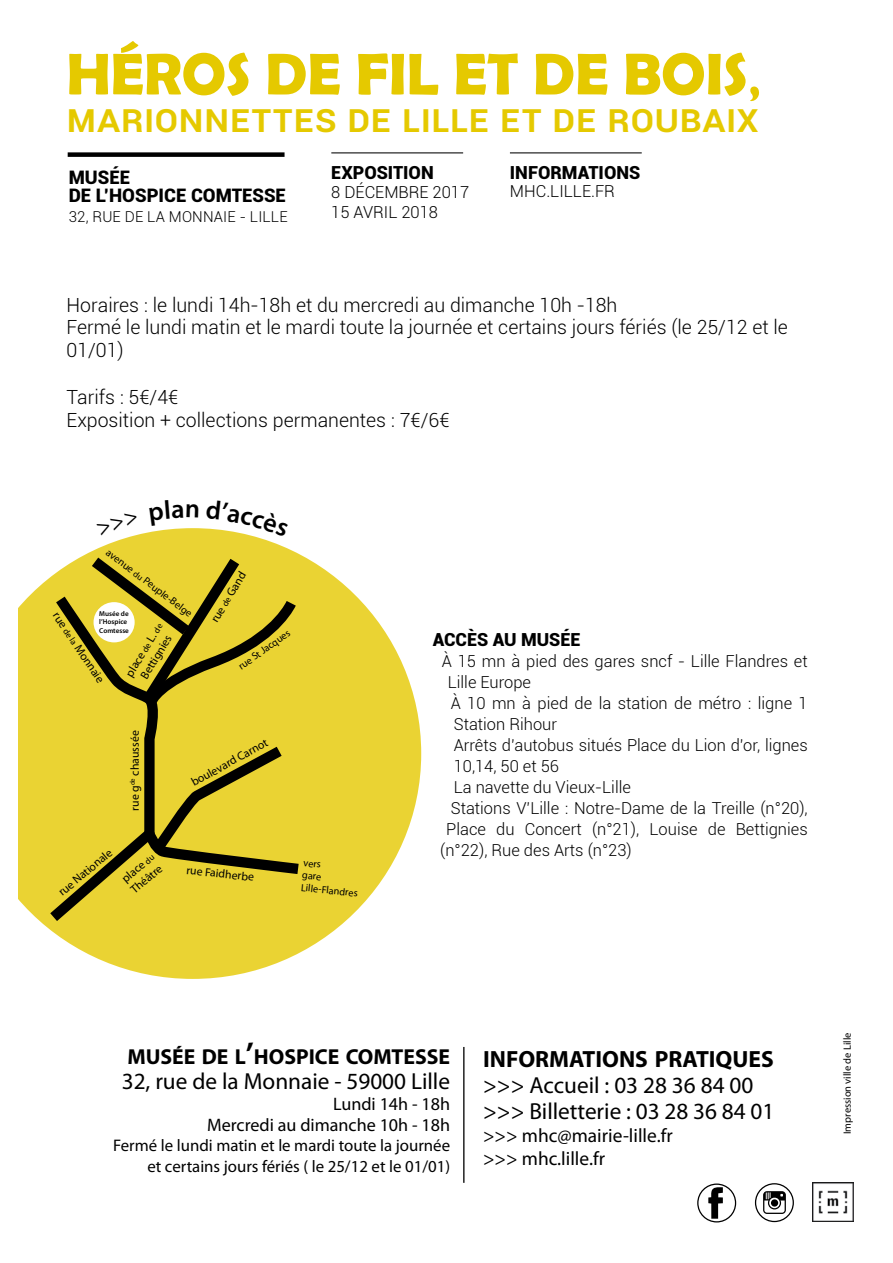
<style>
.page{position:relative;width:893px;height:1263px;background:#fff}
.page>*{position:absolute;margin:0;border:0;box-sizing:border-box;transform-origin:0 0}
.t1{font:700 59.1px "Berlin Sans FB Demi";color:#e5c900}
.t2{font:500 40.05px "Roboto";color:#e5c900}
.t3{font:700 23.55px "Myriad Pro";color:#000}
.t4{font:23.25px/25.8px "Myriad Pro";color:#000}
.t5{font:700 21.75px "Myriad Pro";color:#000}
.t6{font:300 19.5px/21.5px "Roboto";color:#000}
.t7{font:19.35px/23.2px "Myriad Pro";color:#000}
.t8{font:900 18.6px/18px "Roboto";color:#000}
.t9{font:18.15px/20.7px "Myriad Pro";color:#000;text-align:right}
.t10{font:900 18px "Roboto";color:#000}
.t11{font:16.8px/20.7px "Myriad Pro";color:#000;text-align:right}
.t12{font:300 16.5px/19.5px "Roboto";color:#000}
.t13{font:300 15px "Roboto";letter-spacing:.01em;color:#000}
.t14{font:11.85px/14.1px "Myriad Pro";color:#000;text-align:center}
.t15{font:10.5px "Myriad Pro";color:#000}
.t16{font:10.35px/12.3px "Myriad Pro";color:#000}
.t17{font:10.2px "Myriad Pro";color:#000}
.t18{font:600 7.05px/8.6px "Myriad Pro";color:#000}
.s1{font-family:"Cinzel"}
.s2{font-size:8.85px}
.s3{font-size:8.7px}
.s4{font-size:31.05px}
</style>
<div class="page">
<svg style="left:18px;top:528px;width:403px;height:451px;fill:#ead333"></svg>
<svg style="left:39px;top:547px;width:269px;height:385px;background:#d0bc32"></svg>
<hr style="left:463px;top:1047px;width:1px;height:136px;background:#000">
<img style="left:812px;top:1182px;width:41px;height:39px">
<div style="left:68px;top:152px;width:217px;height:5px;background:#000"></div>
<hr style="left:331px;top:152px;width:132px;height:1px;background:#000">
<hr style="left:510px;top:152px;width:132px;height:1px;background:#000">
<svg style="left:708px;top:1187px;width:15px;height:32px"></svg>
<div style="left:697px;top:1183px;width:39px;height:39px;border:1px solid #000;border-radius:50%"></div>
<svg style="left:763px;top:1191px;width:23px;height:23px"></svg>
<div style="left:755px;top:1183px;width:39px;height:39px;border:1px solid #000;border-radius:50%"></div>
<svg style="left:97px;top:528px;width:41px;height:8px"></svg>
<svg style="left:206px;top:528px;width:83px;height:9px"></svg>
<h1 class="t1" style="left:67px;top:40px;width:696px">HÉROS DE FIL ET DE BOIS<span class="s1">,</span></h1>
<h2 class="t2" style="left:67px;top:89px;width:694px">marionnettes de lille et de roubaix</h2>
<p class="t10" style="left:331px;top:159px;width:104px">EXPOSITION</p>
<p class="t12" style="left:331px;top:182px;width:139px">8 DÉCEMBRE 2017<br>15 AVRIL 2018</p>
<p class="t10" style="left:510px;top:159px;width:132px">INFORMATIONS</p>
<p class="t12" style="left:510px;top:180px;width:106px">MHC.LILLE.FR</p>
<p class="t8" style="left:69px;top:168px;width:219px">MUSÉE<br>DE L’HOSPICE COMTESSE</p>
<p class="t13" style="left:69px;top:206px;width:220px">32, RUE DE LA MONNAIE - LILLE</p>
<p class="t6" style="left:67px;top:294px;width:723px">Horaires : le lundi 14h-18h et du mercredi au dimanche 10h -18h<br>Fermé le lundi matin et le mardi toute la journée et certains jours fériés (le 25/12 et le</p>
<p class="t6" style="left:67px;top:339px;width:59px">01/01)</p>
<p class="t6" style="left:67px;top:385px;width:384px;line-height:23.4px">Tarifs : 5€/4€<br>Exposition + collections permanentes : 7€/6€</p>
<p class="t15" style="left:111px;top:546px;width:106px;rotate:37deg">avenue <span class="s2">du</span> Peuple-Belge</p>
<p class="t18" style="left:99px;top:609px;width:31px">Musée de l’Hospice<br>Comtesse</p>
<p class="t14" style="left:62px;top:609px;width:84px;rotate:56deg">rue <span class="s2">de la</span> Monnaie</p>
<p class="t14" style="left:122px;top:672px;width:62px;rotate:-59deg">place <span class="s2">de</span> L. <span class="s3">de<br></span>Bettignies</p>
<p class="t14" style="left:207px;top:618px;width:59px;rotate:-59deg">rue <span class="s2">de</span> Gand</p>
<p class="t17" style="left:236px;top:662px;width:62px;rotate:-35deg">rue St Jacques</p>
<p class="t14" style="left:127px;top:811px;width:82px;rotate:-90deg">rue g<sup>de</sup> chaussée</p>
<p class="t14" style="left:55px;top:888px;width:68px;rotate:-40deg">rue Nationale</p>
<p class="t14" style="left:119px;top:874px;width:40px;text-align:left;rotate:-40deg">place <span class="s2">du<br></span>Théâtre</p>
<p class="t14" style="left:189px;top:777px;width:87px;rotate:-29deg">boulevard Carnot</p>
<p class="t14" style="left:187px;top:863px;width:69px;rotate:6deg">rue Faidherbe</p>
<p class="t16" style="left:304px;top:856px;width:59px;rotate:6deg">vers<br>gare<br>Lille-Flandres</p>
<p class="t10" style="left:433px;top:627px;width:149px">ACCÈS AU MUSÉE</p>
<p class="t12" style="left:442px;top:651px;width:368px">À 15 mn à pied des gares sncf - Lille Flandres et</p>
<p class="t12" style="left:448px;top:672px;width:85px">Lille Europe</p>
<p class="t12" style="left:451px;top:693px;width:358px">À 10 mn à pied de la station de métro : ligne 1</p>
<p class="t12" style="left:454px;top:714px;width:105px">Station Rihour</p>
<p class="t12" style="left:454px;top:735px;width:356px">Arrêts d’autobus situés Place du Lion d’or, lignes</p>
<p class="t12" style="left:454px;top:756px;width:107px">10,14, 50 et 56</p>
<p class="t12" style="left:454px;top:777px;width:179px">La navette du Vieux-Lille</p>
<p class="t12" style="left:451px;top:798px;width:358px">Stations V’Lille : Notre-Dame de la Treille (n°20),</p>
<p class="t12" style="left:446px;top:819px;width:363px">Place du Concert (n°21), Louise de Bettignies</p>
<p class="t12" style="left:440px;top:840px;width:193px">(n°22), Rue des Arts (n°23)</p>
<h3 class="t5" style="left:127px;top:1042px;width:324px">MUSÉE DE L<span class="s4">’</span>HOSPICE COMTESSE</h3>
<h3 class="t4" style="left:122px;top:1068px;width:330px">32, rue de la Monnaie - 59000 Lille</h3>
<p class="t9" style="left:207px;top:1093px;width:244px">Lundi 14h - 18h<br>Mercredi au dimanche 10h - 18h</p>
<p class="t11" style="left:113px;top:1135px;width:338px">Fermé le lundi matin et le mardi toute la journée et certains jours fériés ( le 25/12 et le 01/01)</p>
<h3 class="t3" style="left:483px;top:1043px;width:292px">INFORMATIONS PRATIQUES</h3>
<h3 class="t4" style="left:483px;top:1071px;width:293px">&gt;&gt;&gt; Accueil : 03 28 36 84 00 &gt;&gt;&gt; Billetterie : 03 28 36 84 01</h3>
<p class="t7" style="left:483px;top:1123px;width:191px">&gt;&gt;&gt; mhc@mairie-lille.fr &gt;&gt;&gt; mhc.lille.fr</p>
<p class="t15" style="left:841px;top:1134px;width:103px;rotate:-90deg">Impression ville de Lille</p>
</div>
